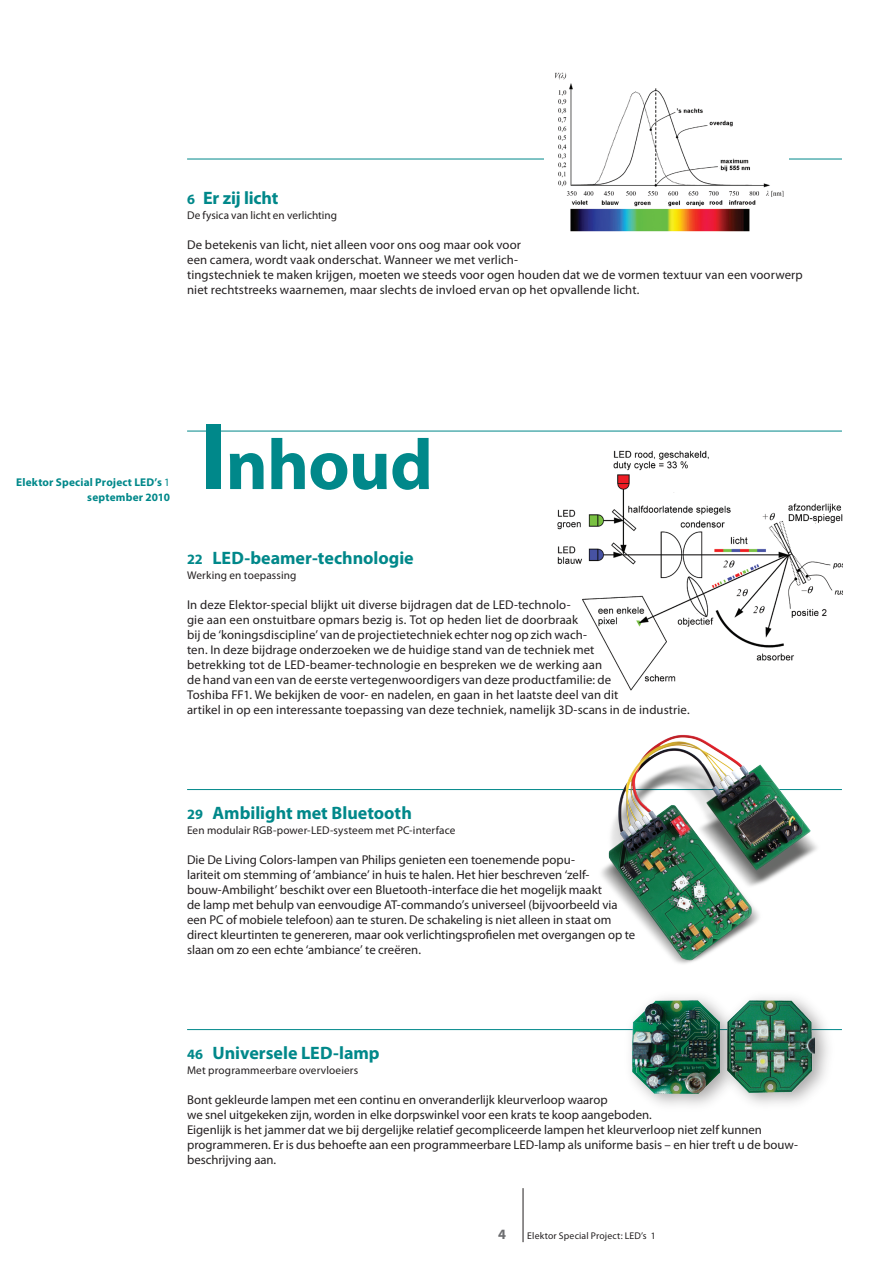
<style>
.page{position:relative;width:893px;height:1263px;background:#fff}
.page>*{position:absolute;margin:0;border:0;box-sizing:border-box;transform-origin:0 0}
.Bronnen_7_5_12{font:700 72px "Myriad Pro";letter-spacing:-.015em;color:#00888a}
.Inhoud_02{font:700 18px "Myriad Pro";color:#00888a}
.Inhoud_01{font:12.75px/15px "Myriad Pro";letter-spacing:.005em;color:#231f20}
.Inhoud_01-2{font:11.25px "Myriad Pro";letter-spacing:.01em;color:#231f20}
.Bijschrift_01{font:700 11.25px "Myriad Pro";letter-spacing:.015em;color:#00888a}
.Bijschrift_02{font:9.75px "Myriad Pro";letter-spacing:.015em;color:#231f20}
.s1{font-size:14.25px}
.s2{font-weight:400}
.s3{font-size:96px}
</style>
<div class="page">
<hr style="left:523px;top:1188px;width:1px;height:54px;background:#231f20">
<img style="left:557px;top:450px;width:286px;height:241px">
<hr style="left:187px;top:159px;width:655px;height:1px;background:#00888a">
<img style="left:544px;top:72px;width:244px;height:160px">
<hr style="left:187px;top:789px;width:655px;height:1px;background:#00888a">
<img style="left:574px;top:734px;width:268px;height:230px">
<hr style="left:187px;top:1029px;width:655px;height:1px;background:#00888a">
<div style="left:625px;top:991px;width:116px;height:123px;background:#231f20;opacity:.4"></div>
<img style="left:632px;top:1001px;width:87px;height:93px">
<div style="left:720px;top:991px;width:116px;height:123px;background:#231f20;opacity:.4"></div>
<img style="left:728px;top:1001px;width:86px;height:92px">
<hr style="left:187px;top:431px;width:655px;height:1px;background:#00888a">
<p class="Inhoud_02" style="left:187px;top:186px;width:93px"><span class="s1">6</span> Er zij licht</p>
<p class="Inhoud_01-2" style="left:187px;top:208px;width:152px">De fysica van licht en verlichting</p>
<p class="Inhoud_01" style="left:187px;top:237px;width:617px">De betekenis van licht, niet alleen voor ons oog maar ook voor<br>een camera, wordt vaak onderschat. Wanneer we met verlich-<br>tingstechniek te maken krijgen, moeten we steeds voor ogen houden dat we de vormen textuur van een voorwerp niet rechtstreeks waarnemen, maar slechts de invloed ervan op het opvallende licht.</p>
<p class="Bijschrift_01" style="left:16px;top:475px;width:155px">Elektor Special Project LED’s <span class="s2">1</span></p>
<p class="Bijschrift_01" style="left:87px;top:490px;width:84px">september 2010</p>
<p class="Bronnen_7_5_12" style="left:200px;top:418px;width:235px"><span class="s3">I</span>nhoud</p>
<p class="Inhoud_02" style="left:187px;top:546px;width:228px"><span class="s1">22</span> LED-beamer-technologie</p>
<p class="Inhoud_01-2" style="left:187px;top:568px;width:111px">Werking en toepassing</p>
<p class="Inhoud_01" style="left:187px;top:597px;width:504px">In deze Elektor-special blijkt uit diverse bijdragen dat de LED-technolo-<br>gie aan een onstuitbare opmars bezig is. Tot op heden liet de doorbraak<br>bij de ‘koningsdiscipline’ van de projectietechniek echter nog op zich wach-<br>ten. In deze bijdrage onderzoeken we de huidige stand van de techniek met<br>betrekking tot de LED-beamer-technologie en bespreken we de werking aan<br>de hand van een van de eerste vertegenwoordigers van deze productfamilie: de<br>Toshiba FF1. We bekijken de voor- en nadelen, en gaan in het laatste deel van dit<br>artikel in op een interessante toepassing van deze techniek, namelijk 3D-scans in de industrie.</p>
<p class="Inhoud_02" style="left:187px;top:801px;width:226px"><span class="s1">29</span> Ambilight met Bluetooth</p>
<p class="Inhoud_01-2" style="left:187px;top:823px;width:270px">Een modulair RGB-power-LED-systeem met PC-interface</p>
<p class="Inhoud_01" style="left:187px;top:852px;width:450px">Die De Living Colors-lampen van Philips genieten een toenemende popu-<br>lariteit om stemming of ‘ambiance’ in huis te halen. Het hier beschreven ‘zelf&shy;bouw-Ambilight’ beschikt over een Bluetooth-interface die het mogelijk maakt<br>de lamp met behulp van eenvoudige AT-commando’s universeel (bijvoorbeeld via een PC of mobiele telefoon) aan te sturen. De schakeling is niet alleen in staat om direct kleurtinten te genereren, maar ook verlichtingsprofielen met overgangen op te</p>
<p class="Inhoud_01" style="left:187px;top:942px;width:235px">slaan om zo een echte ‘ambiance’ te creëren.</p>
<p class="Inhoud_02" style="left:187px;top:1041px;width:194px"><span class="s1">46</span> Universele LED-lamp</p>
<p class="Inhoud_01-2" style="left:187px;top:1063px;width:173px">Met programmeerbare overvloeiers</p>
<p class="Inhoud_01" style="left:187px;top:1092px;width:612px">Bont gekleurde lampen met een continu en onveranderlijk kleurverloop waarop<br>we snel uitgekeken zijn, worden in elke dorpswinkel voor een krats te koop aangeboden.<br>Eigenlijk is het jammer dat we bij dergelijke relatief gecompliceerde lampen het kleurverloop niet zelf kunnen programmeren. Er is dus behoefte aan een programmeerbare LED-lamp als uniforme basis – en hier treft u de bouw&shy;beschrijving aan.</p>
<p class="Bijschrift_02" style="left:527px;top:1230px;width:130px">Elektor Special Project: LED’s 1</p>
</div>
